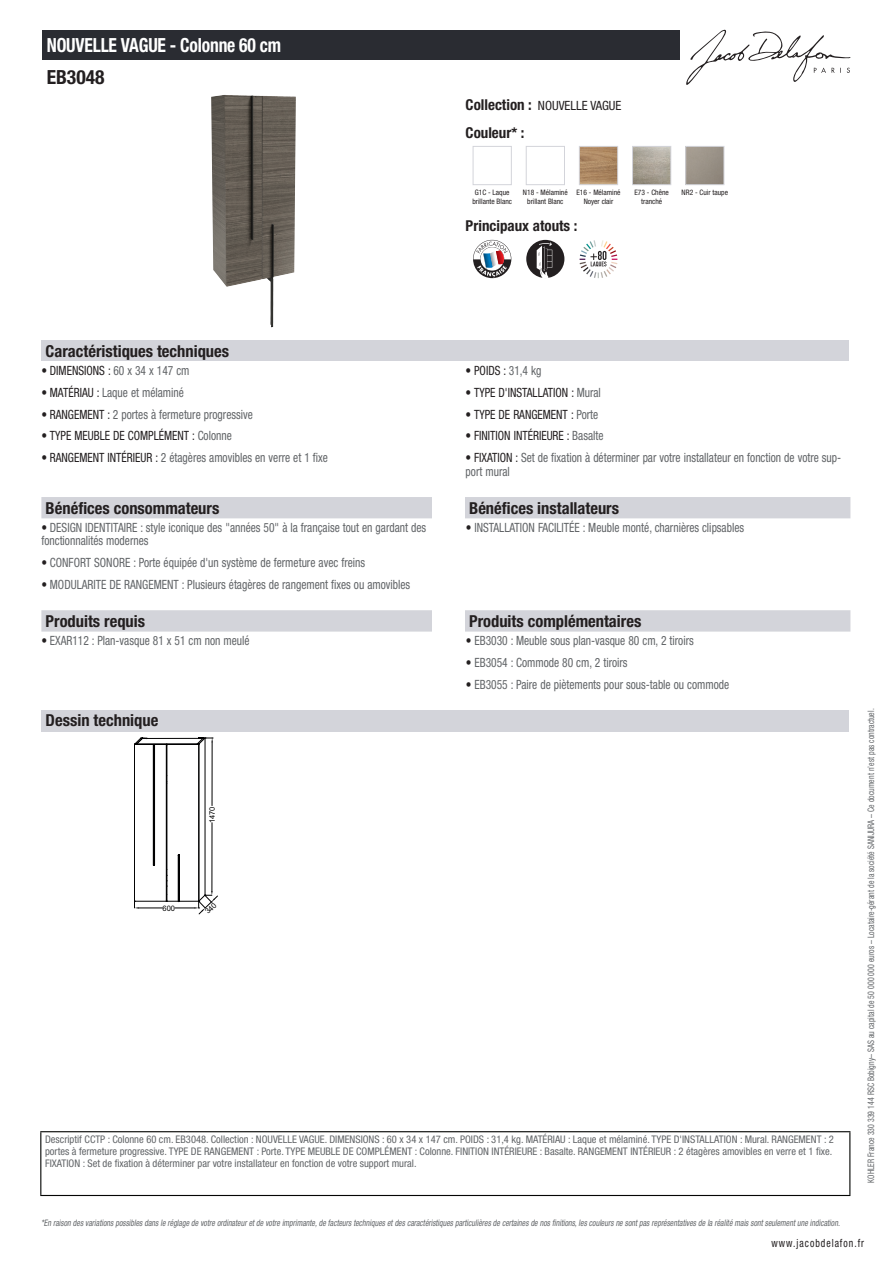
<style>
.page{position:relative;width:893px;height:1263px;background:#fff}
.page>*{position:absolute;margin:0;border:0;box-sizing:border-box;transform-origin:0 0}
.t1{font:700 condensed 19.5px "Helvetica Neue LT Std";letter-spacing:-.01em;color:#fff;scale:.9 1}
.t2{font:700 condensed 19.5px "Helvetica Neue LT Std";color:#231f20}
.t3{font:700 condensed 16.5px "Helvetica Neue LT Std";color:#231f20}
.t4{font:700 condensed 15px "Helvetica Neue LT Std";color:#231f20}
.t5{font:condensed 12.75px/13.5px "Helvetica Neue LT Std";color:#626568;scale:.9 1}
.t6{font:condensed 12.75px "Helvetica Neue LT Std";color:#231f20;scale:.9 1}
.t7{font:condensed 12.75px "Helvetica Neue LT Std";color:#231f20}
.t8{font:condensed 11.25px "Helvetica Neue LT Std";letter-spacing:.1em;color:#231f20;scale:.87 1}
.t9{font:condensed 10.5px/12px "Helvetica Neue LT Std";color:#626568}
.t10{font:italic condensed 9px "Helvetica Neue LT Std";color:#626568;scale:.87 1}
.t11{font:condensed 9px "Helvetica Neue LT Std";color:#626568;scale:.87 1}
.t12{font:condensed 7.5px/9px "Helvetica Neue LT Std";color:#231f20;text-align:center}
.t13{font:7.5px "Arial";color:#000001}
.s1{font-weight:700;font-size:15px}
.s2{color:#626568}
.s3{color:#231f20}
</style>
<div class="page">
<svg style="left:686px;top:30px;width:164px;height:55px"></svg>
<img style="left:211px;top:95px;width:85px;height:233px">
<div style="left:473px;top:146px;width:39px;height:39px;border:1px solid #d3d4da"></div>
<div style="left:526px;top:146px;width:39px;height:39px;border:1px solid #d3d4da"></div>
<img style="left:581px;top:148px;width:35px;height:35px">
<div style="left:579px;top:146px;width:39px;height:39px;border:1px solid #d3d4da"></div>
<img style="left:634px;top:148px;width:35px;height:35px">
<div style="left:632px;top:146px;width:39px;height:39px;border:1px solid #d3d4da"></div>
<div style="left:685px;top:146px;width:39px;height:39px;border:1px solid #d3d4da"></div>
<svg style="left:473px;top:240px;width:38px;height:38px"></svg>
<div style="left:526px;top:240px;width:38px;height:38px;background:#231f20;border-radius:19px"></div>
<svg style="left:537px;top:242px;width:15px;height:36px"></svg>
<svg style="left:580px;top:240px;width:37px;height:38px"></svg>
<div style="left:41px;top:340px;width:808px;height:21px;background:#d3d4da"></div>
<div style="left:41px;top:497px;width:809px;height:21px;background:#d3d4da"></div>
<div style="left:432px;top:497px;width:33px;height:21px;background:#fff"></div>
<svg style="left:41px;top:610px;width:809px;height:22px;background:#d4d5db"></svg>
<div style="left:432px;top:610px;width:33px;height:22px;background:#fff"></div>
<div style="left:41px;top:710px;width:808px;height:21px;background:#d3d4da"></div>
<div style="left:43px;top:30px;width:637px;height:30px;background:#2a2c32"></div>
<hr style="left:40px;top:1131px;width:810px;height:1px;background:#040503">
<hr style="left:40px;top:1132px;width:1px;height:63px;background:#040503">
<hr style="left:849px;top:1132px;width:1px;height:63px;background:#040503">
<hr style="left:40px;top:1195px;width:810px;height:1px;background:#040503">
<svg style="left:134px;top:737px;width:84px;height:178px"></svg>
<h1 class="t1" style="left:47px;top:33px;width:262px">NOUVELLE VAGUE - Colonne 60 cm</h1>
<h1 class="t2" style="left:47px;top:65px;width:59px">EB3048</h1>
<p class="t7" style="left:466px;top:98px;width:157px"><span class="s1">Collection :</span> NOUVELLE VAGUE</p>
<p class="t4" style="left:466px;top:123px;width:60px">Couleur* :</p>
<p class="t12" style="left:472px;top:187px;width:41px">G1C - Laque brillante Blanc</p>
<p class="t12" style="left:523px;top:187px;width:46px">N18 - Mélaminé brillant Blanc</p>
<p class="t12" style="left:576px;top:187px;width:46px">E16 - Mélaminé<br>Noyer clair</p>
<p class="t12" style="left:634px;top:187px;width:36px">E73 - Chêne tranché</p>
<p class="t12" style="left:682px;top:187px;width:48px">NR2 - Cuir taupe</p>
<p class="t4" style="left:466px;top:217px;width:113px">Principaux atouts :</p>
<p class="t3" style="left:46px;top:341px;width:185px">Caractéristiques techniques</p>
<p class="t6" style="left:41px;top:363px;width:166px">• DIMENSIONS : <span class="s2">60 x 34 x 147 cm</span></p>
<p class="t6" style="left:466px;top:363px;width:86px">• POIDS : <span class="s2">31,4 kg</span></p>
<p class="t5" style="left:41px;top:385px;width:160px"><span class="s3">• MATÉRIAU :</span> Laque et mélaminé</p>
<p class="t6" style="left:466px;top:385px;width:152px">• TYPE D'INSTALLATION : <span class="s2">Mural</span></p>
<p class="t5" style="left:41px;top:407px;width:236px"><span class="s3">• RANGEMENT :</span> 2 portes à fermeture progressive</p>
<p class="t6" style="left:466px;top:407px;width:149px">• TYPE DE RANGEMENT : <span class="s2">Porte</span></p>
<p class="t6" style="left:41px;top:428px;width:213px">• TYPE MEUBLE DE COMPLÉMENT : <span class="s2">Colonne</span></p>
<p class="t6" style="left:466px;top:428px;width:155px">• FINITION INTÉRIEURE : <span class="s2">Basalte</span></p>
<p class="t5" style="left:41px;top:451px;width:320px"><span class="s3">• RANGEMENT INTÉRIEUR :</span> 2 étagères amovibles en verre et 1 fixe</p>
<p class="t5" style="left:466px;top:451px;width:419px"><span class="s3">• FIXATION :</span> Set de fixation à déterminer par votre installateur en fonction de votre sup&shy;port mural</p>
<p class="t3" style="left:46px;top:498px;width:175px">Bénéfices consommateurs</p>
<p class="t3" style="left:469px;top:498px;width:151px">Bénéfices installateurs</p>
<p class="t5" style="left:41px;top:520px;width:429px"><span class="s3">•</span> DESIGN IDENTITAIRE : style iconique des "années 50" à la française tout en gardant des fonctionnalités modernes</p>
<p class="t5" style="left:466px;top:520px;width:311px"><span class="s3">•</span> INSTALLATION FACILITÉE : Meuble monté, charnières clipsables</p>
<p class="t5" style="left:41px;top:556px;width:361px"><span class="s3">•</span> CONFORT SONORE : Porte équipée d'un système de fermeture avec freins</p>
<p class="t5" style="left:41px;top:578px;width:411px"><span class="s3">•</span> MODULARITE DE RANGEMENT : Plusieurs étagères de rangement fixes ou amovibles</p>
<p class="t3" style="left:46px;top:611px;width:101px">Produits requis</p>
<p class="t3" style="left:469px;top:611px;width:174px">Produits complémentaires</p>
<p class="t5" style="left:41px;top:634px;width:233px"><span class="s3">•</span> EXAR112 : Plan-vasque 81 x 51 cm non meulé</p>
<p class="t5" style="left:466px;top:634px;width:255px"><span class="s3">•</span> EB3030 : Meuble sous plan-vasque 80 cm, 2 tiroirs</p>
<p class="t5" style="left:466px;top:655px;width:181px"><span class="s3">•</span> EB3054 : Commode 80 cm, 2 tiroirs</p>
<p class="t5" style="left:466px;top:677px;width:294px"><span class="s3">•</span> EB3055 : Paire de piètements pour sous-table ou commode</p>
<p class="t3" style="left:46px;top:711px;width:114px">Dessin technique</p>
<p class="t13" style="left:162px;top:903px;width:14px">600</p>
<p class="t13" style="left:207px;top:823px;width:18px;rotate:-90deg">1470</p>
<p class="t9" style="left:45px;top:1134px;width:790px">Descriptif CCTP : Colonne 60 cm. EB3048. Collection : NOUVELLE VAGUE. DIMENSIONS : 60 x 34 x 147 cm. POIDS : 31,4 kg. MATÉRIAU : Laque et mélaminé. TYPE D'INSTALLATION : Mural. RANGEMENT : 2 portes à fermeture progressive. TYPE DE RANGEMENT : Porte. TYPE MEUBLE DE COMPLÉMENT : Colonne. FINITION INTÉRIEURE : Basalte. RANGEMENT INTÉRIEUR : 2 étagères amovibles en verre et 1 fixe.<br>FIXATION : Set de fixation à déterminer par votre installateur en fonction de votre support mural.</p>
<p class="t11" style="left:866px;top:1183px;width:547px;rotate:-90deg">KOHLER France 330 339 144 RSC Bobigny– SAS au capital de 50 000 000 euros – Locataire-gérant de la société SANIJURA – Ce document n’est pas contractuel.</p>
<p class="t10" style="left:41px;top:1217px;width:922px">*En raison desvariationspossiblesdansle réglage de votre ordinateuretde votre imprimante,de facteurstechniquesetdescaractéristiquesparticulièresde certainesde nosfinitions,lescouleursne sontpasreprésentativesde la réalité maissontseulementune indication.</p>
<p class="t8" style="left:772px;top:1237px;width:108px">www.jacobdelafon.fr</p>
</div>
